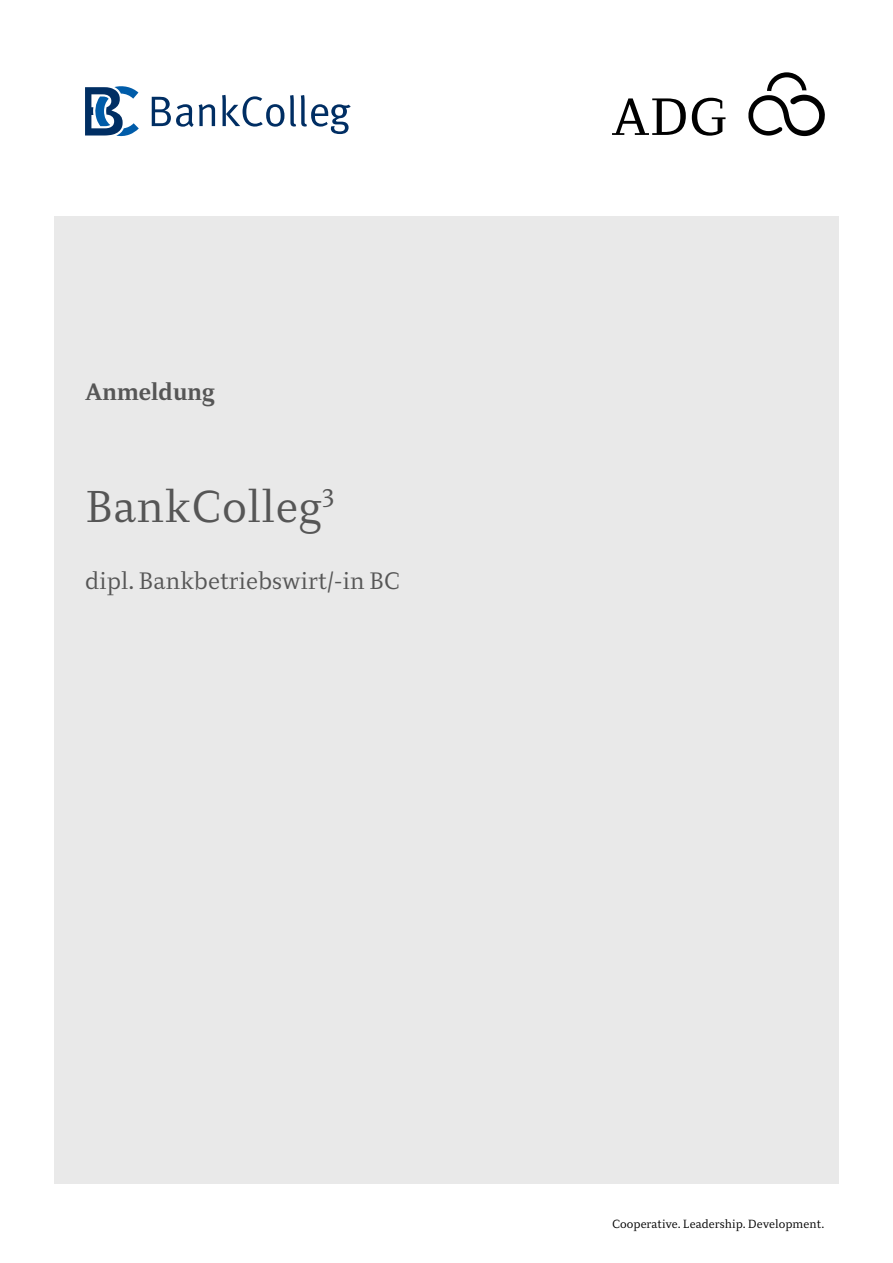
<style>
.page{position:relative;width:893px;height:1263px;background:#fff}
.page>*{position:absolute;margin:0;border:0;box-sizing:border-box;transform-origin:0 0}
.t1{font:300 45px "Diogenes";letter-spacing:.01em;color:#565656}
.t2{font:300 24px "Diogenes";color:#565656}
.t3{font:700 24px "Diogenes";color:#565656}
.t4{font:300 11.85px "Diogenes";color:#000}
</style>
<div class="page">
<svg style="left:152px;top:97px;width:63px;height:30px"></svg>
<svg style="left:222px;top:95px;width:62px;height:32px"></svg>
<svg style="left:290px;top:95px;width:61px;height:39px"></svg>
<svg style="left:85px;top:86px;width:54px;height:50px"></svg>
<div style="left:54px;top:216px;width:785px;height:967px;background:#e9e9e9"></div>
<svg style="left:748px;top:72px;width:77px;height:64px"></svg>
<svg style="left:612px;top:98px;width:74px;height:37px"></svg>
<svg style="left:692px;top:98px;width:33px;height:38px"></svg>
<h2 class="t3" style="left:85px;top:378px;width:131px">Anmeldung</h2>
<h1 class="t1" style="left:85px;top:482px;width:251px">BankColleg<sup>3</sup></h1>
<h2 class="t2" style="left:85px;top:568px;width:317px">dipl. Bankbetriebswirt/-in BC</h2>
<p class="t4" style="left:612px;top:1217px;width:214px">Cooperative. Leadership. Development.</p>
</div>
